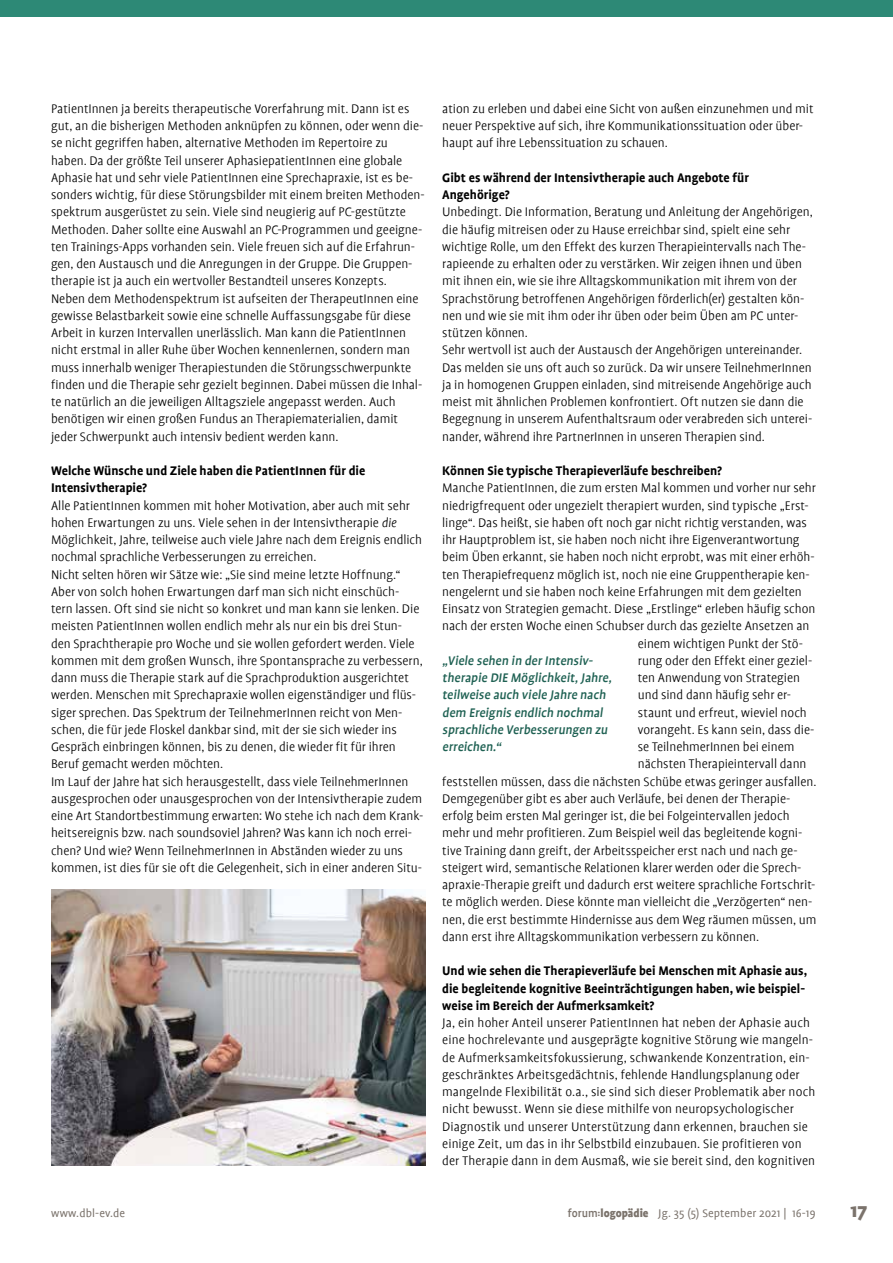
<style>
.page{position:relative;width:893px;height:1263px;background:#fff}
.page>*{position:absolute;margin:0;border:0;box-sizing:border-box;transform-origin:0 0}
.t1{font:900 21px "Profile";color:#7b736c}
.t2{font:300 14.1px/17.2px "Profile";color:#000}
.t3{font:700 14.1px/17.2px "Profile";color:#000}
.t4{font:500 14.1px/17.2px "Profile";color:#1f6153}
.t5{font:12.6px "Profile";letter-spacing:.01em;color:#7b736c}
.s1{font-style:italic}
.s2{font-weight:500}
.s3{font-weight:900;font-size:9px}
.s4{font-weight:900}
</style>
<div class="page">
<div style="left:0;top:0;width:893px;height:17px;background:#2d8976"></div>
<img style="left:51px;top:889px;width:374px;height:276px">
<p class="t2" style="left:51px;top:100px;width:375px">PatientInnen ja bereits therapeutische Vorerfahrung mit. Dann ist es gut, an die bisherigen Methoden anknüpfen zu können, oder wenn die&shy;se nicht gegriffen haben, alternative Methoden im Repertoire zu haben. Da der größte Teil unserer AphasiepatientInnen eine globale Aphasie hat und sehr viele PatientInnen eine Sprechapraxie, ist es be&shy;sonders wichtig, für diese Störungsbilder mit einem breiten Methoden&shy;spektrum ausgerüstet zu sein. Viele sind neugierig auf PC-gestützte Methoden. Daher sollte eine Auswahl an PC-Programmen und geeigne&shy;ten Trainings-Apps vorhanden sein. Viele freuen sich auf die Erfahrun&shy;gen, den Austausch und die Anregungen in der Gruppe. Die Gruppen&shy;therapie ist ja auch ein wertvoller Bestandteil unseres Konzepts.<br>Neben dem Methodenspektrum ist aufseiten der TherapeutInnen eine gewisse Belastbarkeit sowie eine schnelle Auffassungsgabe für diese Arbeit in kurzen Intervallen unerlässlich. Man kann die PatientInnen nicht erstmal in aller Ruhe über Wochen kennenlernen, sondern man muss innerhalb weniger Therapiestunden die Störungsschwerpunkte finden und die Therapie sehr gezielt beginnen. Dabei müssen die Inhal&shy;te natürlich an die jeweiligen Alltagsziele angepasst werden. Auch benötigen wir einen großen Fundus an Therapiematerialien, damit jeder Schwerpunkt auch intensiv bedient werden kann.</p>
<p class="t3" style="left:51px;top:462px;width:316px">Welche Wünsche und Ziele haben die PatientInnen für die<br>Intensivtherapie?</p>
<p class="t2" style="left:51px;top:497px;width:374px">Alle PatientInnen kommen mit hoher Motivation, aber auch mit sehr hohen Erwartungen zu uns. Viele sehen in der Intensivtherapie <span class="s1">die </span>Möglichkeit, Jahre, teilweise auch viele Jahre nach dem Ereignis endlich nochmal sprachliche Verbesserungen zu erreichen.<br>Nicht selten hören wir Sätze wie: „Sie sind meine letzte Hoffnung.“ Aber von solch hohen Erwartungen darf man sich nicht einschüch&shy;tern lassen. Oft sind sie nicht so konkret und man kann sie lenken. Die meisten PatientInnen wollen endlich mehr als nur ein bis drei Stun&shy;den Sprachtherapie pro Woche und sie wollen gefordert werden. Viele kommen mit dem großen Wunsch, ihre Spontansprache zu verbessern, dann muss die Therapie stark auf die Sprachproduktion ausgerichtet werden. Menschen mit Sprechapraxie wollen eigenständiger und flüs&shy;siger sprechen. Das Spektrum der TeilnehmerInnen reicht von Men&shy;schen, die für jede Floskel dankbar sind, mit der sie sich wieder ins Gespräch einbringen können, bis zu denen, die wieder fit für ihren Beruf gemacht werden möchten.<br>Im Lauf der Jahre hat sich herausgestellt, dass viele TeilnehmerInnen ausgesprochen oder unausgesprochen von der Intensivtherapie zudem eine Art Standortbestimmung erwarten: Wo stehe ich nach dem Krank&shy;heitsereignis bzw. nach soundsoviel Jahren? Was kann ich noch errei&shy;chen? Und wie? Wenn TeilnehmerInnen in Abständen wieder zu uns kommen, ist dies für sie oft die Gelegenheit, sich in einer anderen Situ-</p>
<p class="t2" style="left:442px;top:100px;width:373px">ation zu erleben und dabei eine Sicht von außen einzunehmen und mit neuer Perspektive auf sich, ihre Kommunikationssituation oder über&shy;haupt auf ihre Lebenssituation zu schauen.</p>
<p class="t3" style="left:442px;top:169px;width:308px">Gibt es während der Intensivtherapie auch Angebote für<br>Angehörige?</p>
<p class="t2" style="left:442px;top:203px;width:372px">Unbedingt. Die Information, Beratung und Anleitung der Angehörigen, die häufig mitreisen oder zu Hause erreichbar sind, spielt eine sehr wichtige Rolle, um den Effekt des kurzen Therapieintervalls nach The&shy;rapieende zu erhalten oder zu verstärken. Wir zeigen ihnen und üben mit ihnen ein, wie sie ihre Alltagskommunikation mit ihrem von der Sprachstörung betroffenen Angehörigen förderlich(er) gestalten kön&shy;nen und wie sie mit ihm oder ihr üben oder beim Üben am PC unter&shy;stützen können.<br>Sehr wertvoll ist auch der Austausch der Angehörigen untereinander.<br>Das melden sie uns oft auch so zurück. Da wir unsere TeilnehmerInnen ja in homogenen Gruppen einladen, sind mitreisende Angehörige auch meist mit ähnlichen Problemen konfrontiert. Oft nutzen sie dann die Begegnung in unserem Aufenthaltsraum oder verabreden sich unterei&shy;nander, während ihre PartnerInnen in unseren Therapien sind.</p>
<p class="t3" style="left:442px;top:462px;width:281px">Können Sie typische Therapieverläufe beschreiben?</p>
<p class="t2" style="left:442px;top:479px;width:375px">Manche PatientInnen, die zum ersten Mal kommen und vorher nur sehr</p>
<p class="t2" style="left:442px;top:497px;width:368px">niedrigfrequent oder ungezielt therapiert wurden, sind typische „Erst-</p>
<p class="t2" style="left:442px;top:514px;width:366px">linge“. Das heißt, sie haben oft noch gar nicht richtig verstanden, was</p>
<p class="t2" style="left:442px;top:531px;width:359px">ihr Hauptproblem ist, sie haben noch nicht ihre Eigenverantwortung</p>
<p class="t2" style="left:442px;top:548px;width:374px">beim Üben erkannt, sie haben noch nicht erprobt, was mit einer erhöh-</p>
<p class="t2" style="left:442px;top:566px;width:369px">ten Therapiefrequenz möglich ist, noch nie eine Gruppentherapie ken-</p>
<p class="t2" style="left:442px;top:583px;width:361px">nengelernt und sie haben noch keine Erfahrungen mit dem gezielten</p>
<p class="t2" style="left:442px;top:600px;width:375px">Einsatz von Strategien gemacht. Diese „Erstlinge“ erleben häufig schon</p>
<p class="t2" style="left:442px;top:617px;width:369px">nach der ersten Woche einen Schubser durch das gezielte Ansetzen an</p>
<p class="t2" style="left:638px;top:635px;width:167px">einem wichtigen Punkt der Stö-</p>
<p class="t2" style="left:638px;top:652px;width:176px">rung oder den Effekt einer geziel-</p>
<p class="t2" style="left:638px;top:669px;width:164px">ten Anwendung von Strategien</p>
<p class="t2" style="left:638px;top:686px;width:155px">und sind dann häufig sehr er-</p>
<p class="t2" style="left:638px;top:704px;width:171px">staunt und erfreut, wieviel noch</p>
<p class="t2" style="left:638px;top:721px;width:178px">vorangeht. Es kann sein, dass die-</p>
<p class="t2" style="left:638px;top:738px;width:158px">se TeilnehmerInnen bei einem</p>
<p class="t2" style="left:638px;top:755px;width:170px">nächsten Therapieintervall dann</p>
<p class="t2" style="left:442px;top:773px;width:376px">feststellen müssen, dass die nächsten Schübe etwas geringer ausfallen.</p>
<p class="t2" style="left:442px;top:790px;width:350px">Demgegenüber gibt es aber auch Verläufe, bei denen der Therapie-</p>
<p class="t2" style="left:442px;top:807px;width:349px">erfolg beim ersten Mal geringer ist, die bei Folgeintervallen jedoch</p>
<p class="t2" style="left:442px;top:824px;width:360px">mehr und mehr profitieren. Zum Beispiel weil das begleitende kogni-</p>
<p class="t2" style="left:442px;top:842px;width:357px">tive Training dann greift, der Arbeitsspeicher erst nach und nach ge-</p>
<p class="t2" style="left:442px;top:859px;width:361px">steigert wird, semantische Relationen klarer werden oder die Sprech-</p>
<p class="t2" style="left:442px;top:876px;width:375px">apraxie-Therapie greift und dadurch erst weitere sprachliche Fortschrit-</p>
<p class="t2" style="left:442px;top:893px;width:372px">te möglich werden. Diese könnte man vielleicht die „Verzögerten“ nen-</p>
<p class="t2" style="left:442px;top:911px;width:376px">nen, die erst bestimmte Hindernisse aus dem Weg räumen müssen, um</p>
<p class="t2" style="left:442px;top:928px;width:318px">dann erst ihre Alltagskommunikation verbessern zu können.</p>
<p class="t3" style="left:442px;top:962px;width:366px">Und wie sehen die Therapieverläufe bei Menschen mit Aphasie aus, die begleitende kognitive Beeinträchtigungen haben, wie beispiel&shy;weise im Bereich der Aufmerksamkeit?</p>
<p class="t2" style="left:442px;top:1014px;width:375px">Ja, ein hoher Anteil unserer PatientInnen hat neben der Aphasie auch eine hochrelevante und ausgeprägte kognitive Störung wie mangeln&shy;de Aufmerksamkeitsfokussierung, schwankende Konzentration, ein&shy;geschränktes Arbeitsgedächtnis, fehlende Handlungsplanung oder mangelnde Flexibilität o.a., sie sind sich dieser Problematik aber noch nicht bewusst. Wenn sie diese mithilfe von neuropsychologischer Diagnostik und unserer Unterstützung dann erkennen, brauchen sie einige Zeit, um das in ihr Selbstbild einzubauen. Sie profitieren von der Therapie dann in dem Ausmaß, wie sie bereit sind, den kognitiven</p>
<p class="t4" style="left:442px;top:652px;width:173px">„Viele sehen in der Intensiv&shy;therapie DIE Möglichkeit,Jahre, teilweise auch viele Jahre nach dem Ereignis endlich nochmal sprachliche Verbesserungen zu erreichen.“</p>
<p class="t5" style="left:51px;top:1206px;width:76px">www.dbl-ev.de</p>
<p class="t5" style="left:568px;top:1206px;width:249px"><span class="s2">forum</span><span class="s3">:</span><span class="s4">logopädie</span> Jg. 35 (5) September 2021 | 16-19</p>
<h1 class="t1" style="left:851px;top:1199px;width:18px">17</h1>
</div>
